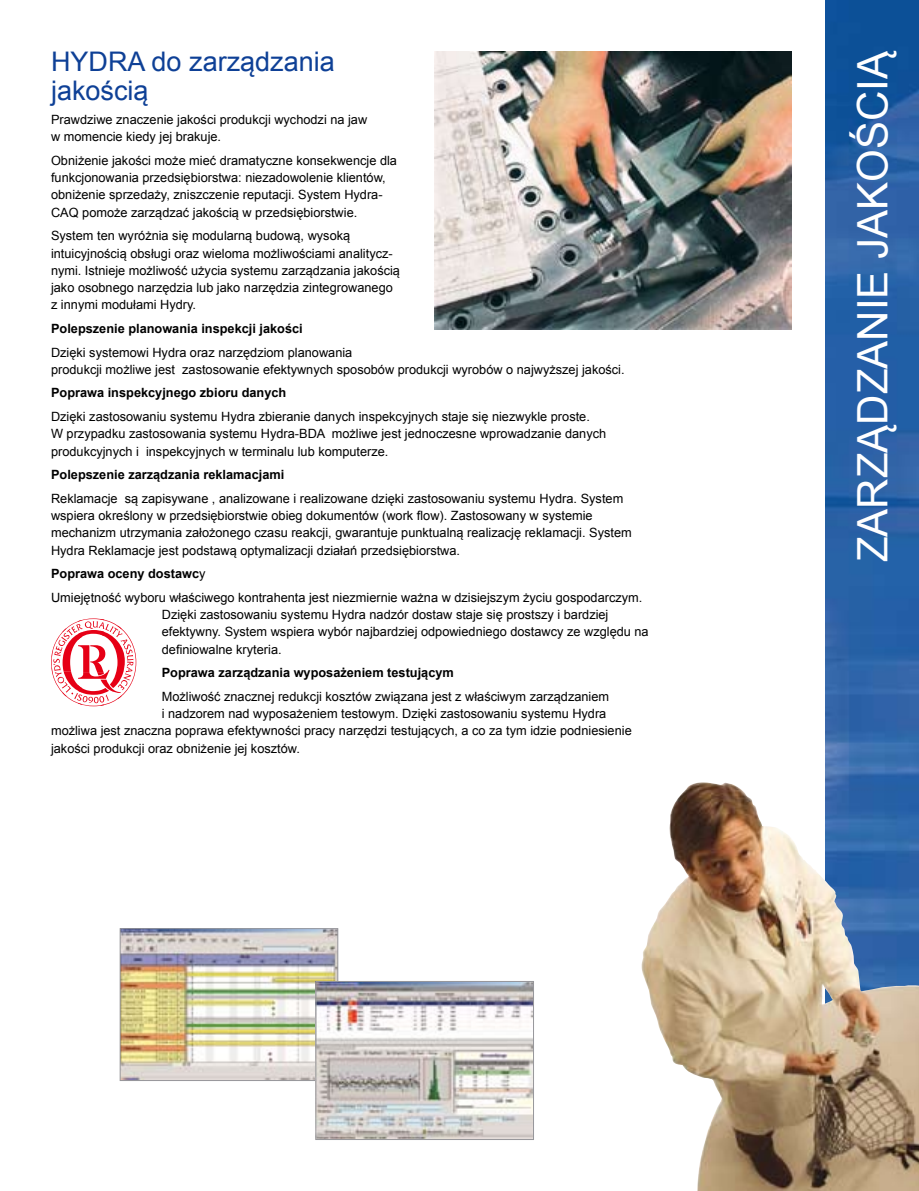
<style>
.page{position:relative;width:919px;height:1191px;background:#fff}
.page>*{position:absolute;margin:0;border:0;box-sizing:border-box;transform-origin:0 0}
.t1{font:42px "Arial";color:#fff}
.t2{font:27px/29px "Arial";color:#0e4096}
.t3{font:12.75px/17.2px "Arial";color:#000}
.t4{font:700 12.75px "Arial";color:#000}
.s1{font-weight:700}
</style>
<div class="page">
<img style="left:122px;top:930px;width:214px;height:149px">
<div style="left:120px;top:928px;width:218px;height:153px;border:1px solid #97979b"></div>
<img style="left:825px;top:0;width:93px;height:782px">
<img style="left:641px;top:782px;width:277px;height:409px">
<img style="left:434px;top:51px;width:357px;height:278px">
<svg style="left:51px;top:618px;width:85px;height:88px"></svg>
<img style="left:317px;top:983px;width:215px;height:155px">
<div style="left:315px;top:981px;width:219px;height:159px;border:1px solid #97979b"></div>
<h2 class="t2" style="left:51px;top:47px;width:285px">HYDRA do zarządzania jakością</h2>
<p class="t3" style="left:51px;top:111px;width:318px">Prawdziwe znaczenie jakości produkcji wychodzi na jaw w momencie kiedy jej brakuje.</p>
<p class="t3" style="left:51px;top:152px;width:347px">Obniżenie jakości może mieć dramatyczne konsekwencje dla funkcjonowania przedsiębiorstwa: niezadowolenie klientów, obniżenie sprzedaży, zniszczenie reputacji. System Hydra-CAQ pomoże zarządzać jakością w przedsiębiorstwie.</p>
<p class="t3" style="left:51px;top:227px;width:350px">System ten wyróżnia się modularną budową, wysoką intuicyjnością obsługi oraz wieloma możliwościami analitycz&shy;nymi. Istnieje możliwość użycia systemu zarządzania jakością jako osobnego narzędzia lub jako narzędzia zintegrowanego z innymi modułami Hydry.</p>
<p class="t4" style="left:51px;top:320px;width:253px">Polepszenie planowania inspekcji jakości</p>
<p class="t3" style="left:51px;top:343px;width:575px">Dzięki systemowi Hydra oraz narzędziom planowania<br>produkcji możliwe jest zastosowanie efektywnych sposobów produkcji wyrobów o najwyższej jakości.</p>
<p class="t4" style="left:51px;top:384px;width:237px">Poprawa inspekcyjnego zbioru danych</p>
<p class="t3" style="left:51px;top:408px;width:556px">Dzięki zastosowaniu systemu Hydra zbieranie danych inspekcyjnych staje się niezwykle proste.<br>W przypadku zastosowania systemu Hydra-BDA możliwe jest jednoczesne wprowadzanie danych produkcyjnych i inspekcyjnych w terminalu lub komputerze.</p>
<p class="t4" style="left:51px;top:466px;width:235px">Polepszenie zarządzania reklamacjami</p>
<p class="t3" style="left:51px;top:490px;width:582px">Reklamacje są zapisywane , analizowane i realizowane dzięki zastosowaniu systemu Hydra. System wspiera określony w przedsiębiorstwie obieg dokumentów (work flow). Zastosowany w systemie mechanizm utrzymania założonego czasu reakcji, gwarantuje punktualną realizację reklamacji. System Hydra Reklamacje jest podstawą optymalizacji działań przedsiębiorstwa.</p>
<p class="t3" style="left:51px;top:562px;width:592px;line-height:23.7px"><span class="s1">Poprawa oceny dostawc</span>y<br>Umiejętność wyboru właściwego kontrahenta jest niezmiernie ważna w dzisiejszym życiu gospodarczym.</p>
<p class="t3" style="left:162px;top:606px;width:488px">Dzięki zastosowaniu systemu Hydra nadzór dostaw staje się prostszy i bardziej efektywny. System wspiera wybór najbardziej odpowiedniego dostawcy ze względu na definiowalne kryteria.</p>
<p class="t4" style="left:162px;top:664px;width:293px">Poprawa zarządzania wyposażeniem testującym</p>
<p class="t3" style="left:162px;top:688px;width:449px">Możliwość znacznej redukcji kosztów związana jest z właściwym zarządzaniem</p>
<p class="t3" style="left:162px;top:705px;width:446px">i nadzorem nad wyposażeniem testowym. Dzięki zastosowaniu systemu Hydra</p>
<p class="t3" style="left:51px;top:722px;width:582px">możliwa jest znaczna poprawa efektywności pracy narzędzi testujących, a co za tym idzie podniesienie</p>
<p class="t3" style="left:51px;top:739px;width:250px">jakości produkcji oraz obniżenie jej kosztów.</p>
<h1 class="t1" style="left:845px;top:562px;width:513px;rotate:-90deg">ZARZĄDZANIE JAKOŚCIĄ</h1>
</div>
